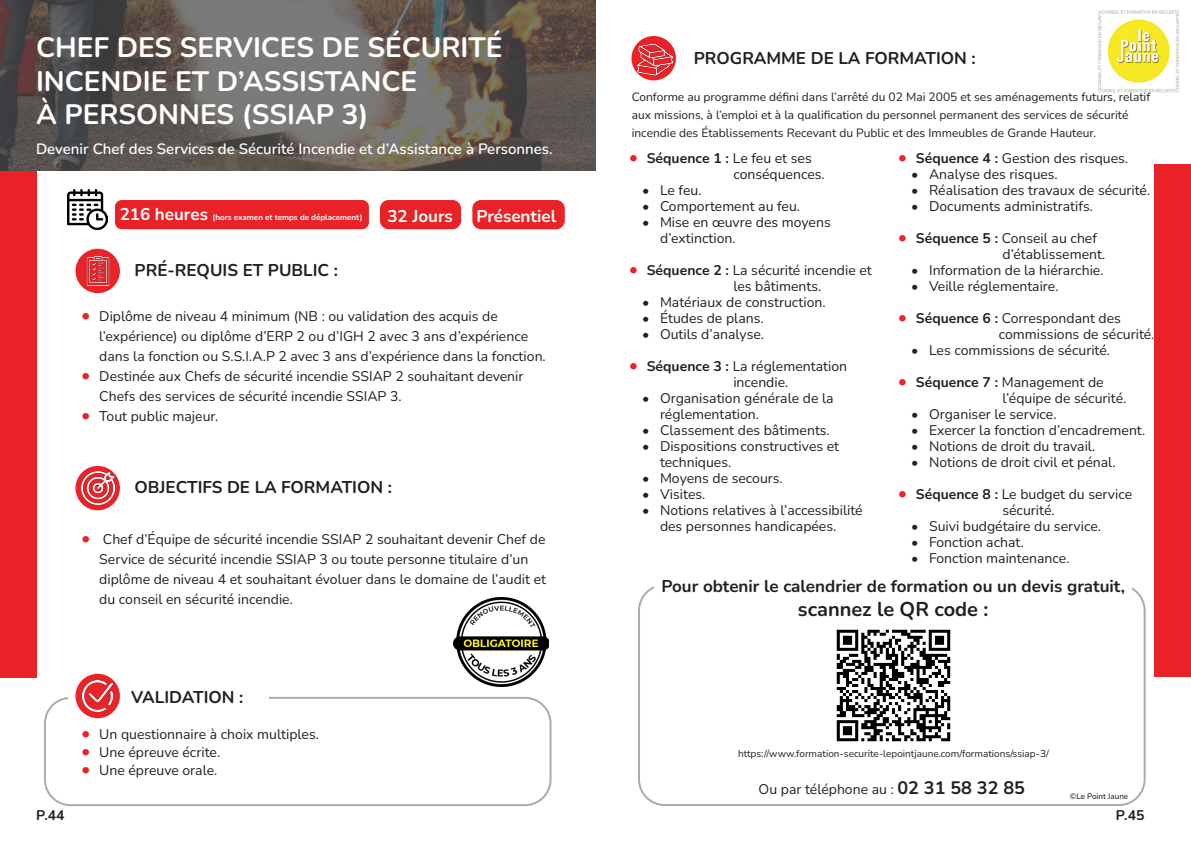
<style>
.page{position:relative;width:1191px;height:842px;background:#fff}
.page>*{position:absolute;margin:0;border:0;box-sizing:border-box;transform-origin:0 0}
.TITRE{font:700 28px/33.6px "Nunito";color:#fff}
.t1{font:700 20px "Nunito";color:#231f20}
.SS_TITRE{font:700 17px "Nunito";color:#231f20}
.t2{font:700 17px "Nunito";color:#fff}
.TEXTE{font:600 15px "Nunito";color:#fff}
.t3{font:14px/16px "Nunito";color:#231f20}
.t4{font:700 14px "Nunito";color:#231f20}
.TEXTE-2{font:12px/18px "Nunito";color:#231f20}
.TEXTE-3{font:10px "Nunito";color:#231f20}
.t5{font:700 8px "Nunito";color:#fff}
.t6{font:500 8px "Nunito";color:#231f20}
.s1{font-size:17px}
.s2{font-size:18px;color:#e82428}
.s3{font-weight:700;font-size:18px;color:#e82428}
.s4{font-weight:700}
.s5{font-weight:700;font-size:18px}
</style>
<div class="page">
<img style="left:1098px;top:11px;width:81px;height:82px">
<img style="left:836px;top:629px;width:114px;height:112px">
<div style="left:638px;top:584px;width:507px;height:222px;border:2px solid #aaabaf;border-radius:26px"></div>
<div style="left:654px;top:561px;width:478px;height:62px;background:#fff"></div>
<div style="left:44px;top:697px;width:507px;height:109px;border:2px solid #aaabaf;border-radius:26px"></div>
<div style="left:68px;top:686px;width:201px;height:23px;background:#fff"></div>
<div style="left:0;top:165px;width:36px;height:512px;background:#e82226"></div>
<img style="left:0;top:0;width:595px;height:171px">
<img style="left:68px;top:190px;width:40px;height:40px">
<div style="left:472px;top:200px;width:93px;height:29px;background:#e82226;border-radius:9px"></div>
<div style="left:115px;top:200px;width:254px;height:29px;background:#e82226;border-radius:7px"></div>
<div style="left:380px;top:200px;width:81px;height:29px;background:#e82226;border-radius:9px"></div>
<div style="left:75px;top:674px;width:45px;height:44px;background:#e82428;border-radius:50%"></div>
<div style="left:75px;top:249px;width:45px;height:44px;background:#e82428;border-radius:50%"></div>
<svg style="left:75px;top:466px;width:45px;height:44px"></svg>
<img style="left:82px;top:255px;width:28px;height:31px">
<img style="left:82px;top:681px;width:31px;height:30px">
<img style="left:81px;top:472px;width:33px;height:32px">
<img style="left:454px;top:598px;width:95px;height:89px">
<div style="left:1155px;top:165px;width:36px;height:512px;background:#e82226"></div>
<svg style="left:631px;top:36px;width:45px;height:44px"></svg>
<img style="left:638px;top:42px;width:34px;height:35px">
<p class="TITRE" style="left:36px;top:30px;width:468px">CHEF DES SERVICES DE SÉCURITÉ<br>INCENDIE ET D’ASSISTANCE<br>À PERSONNES (SSIAP 3)</p>
<p class="TEXTE" style="left:36px;top:138px;width:518px">Devenir Chef des Services de Sécurité Incendie et d’Assistance à Personnes.</p>
<p class="t5" style="left:120px;top:211px;width:245px"><span class="s1">216 heures</span> (hors examen et temps de déplacement)</p>
<p class="t2" style="left:387px;top:204px;width:67px">32 Jours</p>
<p class="t2" style="left:476px;top:204px;width:81px">Présentiel</p>
<p class="SS_TITRE" style="left:135px;top:259px;width:205px">PRÉ-REQUIS ET PUBLIC :</p>
<p class="t3" style="left:99px;top:305px;width:448px;line-height:20px;text-indent:-18px"><span class="s2">•</span> Diplôme de niveau 4 minimum (NB : ou validation des acquis de l’expérience) ou diplôme d’ERP 2 ou d’IGH 2 avec 3 ans d’expérience dans la fonction ou S.S.I.A.P 2 avec 3 ans d’expérience dans la fonction.</p>
<p class="t3" style="left:99px;top:365px;width:426px;line-height:20px;text-indent:-18px"><span class="s2">•</span> Destinée aux Chefs de sécurité incendie SSIAP 2 souhaitant devenir<br>Chefs des services de sécurité incendie SSIAP 3.</p>
<p class="t3" style="left:81px;top:407px;width:139px"><span class="s2">•</span> Tout public majeur.</p>
<p class="SS_TITRE" style="left:135px;top:475px;width:259px">OBJECTIFS DE LA FORMATION :</p>
<p class="t3" style="left:99px;top:528px;width:448px;line-height:20px;text-indent:-18px"><span class="s2">•</span> Chef d’Équipe de sécurité incendie SSIAP 2 souhaitant devenir Chef de Service de sécurité incendie SSIAP 3 ou toute personne titulaire d’un diplôme de niveau 4 et souhaitant évoluer dans le domaine de l’audit et du conseil en sécurité incendie.</p>
<p class="SS_TITRE" style="left:131px;top:686px;width:114px">VALIDATION :</p>
<p class="t3" style="left:81px;top:726px;width:239px"><span class="s2">•</span> Un questionnaire à choix multiples.</p>
<p class="t3" style="left:81px;top:744px;width:140px"><span class="s2">•</span> Une épreuve écrite.</p>
<p class="t3" style="left:81px;top:762px;width:138px"><span class="s2">•</span> Une épreuve orale.</p>
<p class="SS_TITRE" style="left:694px;top:47px;width:283px">PROGRAMME DE LA FORMATION :</p>
<p class="TEXTE-2" style="left:631px;top:87px;width:520px">Conforme au programme défini dans l’arrêté du 02 Mai 2005 et ses aménagements futurs, relatif aux missions, à l’emploi et à la qualification du personnel permanent des services de sécurité incendie des Établissements Recevant du Public et des Immeubles de Grande Hauteur.</p>
<p class="t3" style="left:733px;top:150px;width:93px;text-indent:-105px"><span class="s3">•</span> <span class="s4">Séquence 1 :</span> Le feu et ses conséquences.</p>
<p class="t3" style="left:642px;top:182px;width:61px">• Le feu.</p>
<p class="t3" style="left:642px;top:198px;width:160px">• Comportement au feu.</p>
<p class="t3" style="left:660px;top:214px;width:172px;text-indent:-18px">• Mise en œuvre des moyens d’extinction.</p>
<p class="t3" style="left:733px;top:262px;width:140px;text-indent:-105px"><span class="s3">•</span> <span class="s4">Séquence 2 :</span> La sécurité incendie et les bâtiments.</p>
<p class="t3" style="left:642px;top:294px;width:185px">• Matériaux de construction.</p>
<p class="t3" style="left:642px;top:310px;width:123px">• Études de plans.</p>
<p class="t3" style="left:642px;top:326px;width:124px">• Outils d’analyse.</p>
<p class="t3" style="left:733px;top:358px;width:115px;text-indent:-105px"><span class="s3">•</span> <span class="s4">Séquence 3 :</span> La réglementation incendie.</p>
<p class="t3" style="left:660px;top:390px;width:175px;text-indent:-18px">• Organisation générale de la réglementation.</p>
<p class="t3" style="left:642px;top:422px;width:189px">• Classement des bâtiments.</p>
<p class="t3" style="left:660px;top:438px;width:181px;text-indent:-18px">• Dispositions constructives et techniques.</p>
<p class="t3" style="left:642px;top:470px;width:142px">• Moyens de secours.</p>
<p class="t3" style="left:642px;top:486px;width:65px">• Visites.</p>
<p class="t3" style="left:660px;top:502px;width:204px;text-indent:-18px">• Notions relatives à l’accessibilité des personnes handicapées.</p>
<p class="t3" style="left:898px;top:150px;width:232px"><span class="s3">•</span> <span class="s4">Séquence 4 :</span> Gestion des risques.</p>
<p class="t3" style="left:911px;top:166px;width:148px">• Analyse des risques.</p>
<p class="t3" style="left:911px;top:182px;width:241px">• Réalisation des travaux de sécurité.</p>
<p class="t3" style="left:911px;top:198px;width:183px">• Documents administratifs.</p>
<p class="t3" style="left:1002px;top:230px;width:104px;text-indent:-105px"><span class="s3">•</span> <span class="s4">Séquence 5 :</span> Conseil au chef d’établissement.</p>
<p class="t3" style="left:911px;top:262px;width:194px">• Information de la hiérarchie.</p>
<p class="t3" style="left:911px;top:278px;width:149px">• Veille réglementaire.</p>
<p class="t3" style="left:998px;top:310px;width:157px;text-indent:-101px"><span class="s3">•</span> <span class="s4">Séquence 6 :</span> Correspondant des commissions de sécurité.</p>
<p class="t3" style="left:911px;top:342px;width:200px">• Les commissions de sécurité.</p>
<p class="t3" style="left:1002px;top:374px;width:125px;text-indent:-105px"><span class="s3">•</span> <span class="s4">Séquence 7 :</span> Management de l’équipe de sécurité.</p>
<p class="t3" style="left:911px;top:406px;width:147px">• Organiser le service.</p>
<p class="t3" style="left:911px;top:422px;width:236px">• Exercer la fonction d’encadrement.</p>
<p class="t3" style="left:911px;top:438px;width:186px">• Notions de droit du travail.</p>
<p class="t3" style="left:911px;top:454px;width:206px">• Notions de droit civil et pénal.</p>
<p class="t3" style="left:1002px;top:486px;width:131px;text-indent:-105px"><span class="s3">•</span> <span class="s4">Séquence 8 :</span> Le budget du service sécurité.</p>
<p class="t3" style="left:911px;top:518px;width:191px">• Suivi budgétaire du service.</p>
<p class="t3" style="left:911px;top:534px;width:114px">• Fonction achat.</p>
<p class="t3" style="left:911px;top:550px;width:160px">• Fonction maintenance.</p>
<p class="SS_TITRE" style="left:661px;top:574px;width:465px">Pour obtenir le calendrier de formation ou un devis gratuit,</p>
<h2 class="t1" style="left:798px;top:595px;width:192px">scannez le QR code :</h2>
<p class="TEXTE-3" style="left:738px;top:746px;width:312px">https://www.formation-securite-lepointjaune.com/formations/ssiap-3/</p>
<p class="t3" style="left:758px;top:781px;width:268px">Ou par téléphone au : <span class="s5">02 31 58 32 85</span></p>
<p class="t6" style="left:1070px;top:791px;width:60px">©Le Point Jaune</p>
<p class="t4" style="left:36px;top:805px;width:30px">P.44</p>
<p class="t4" style="left:1115px;top:805px;width:30px">P.45</p>
</div>
